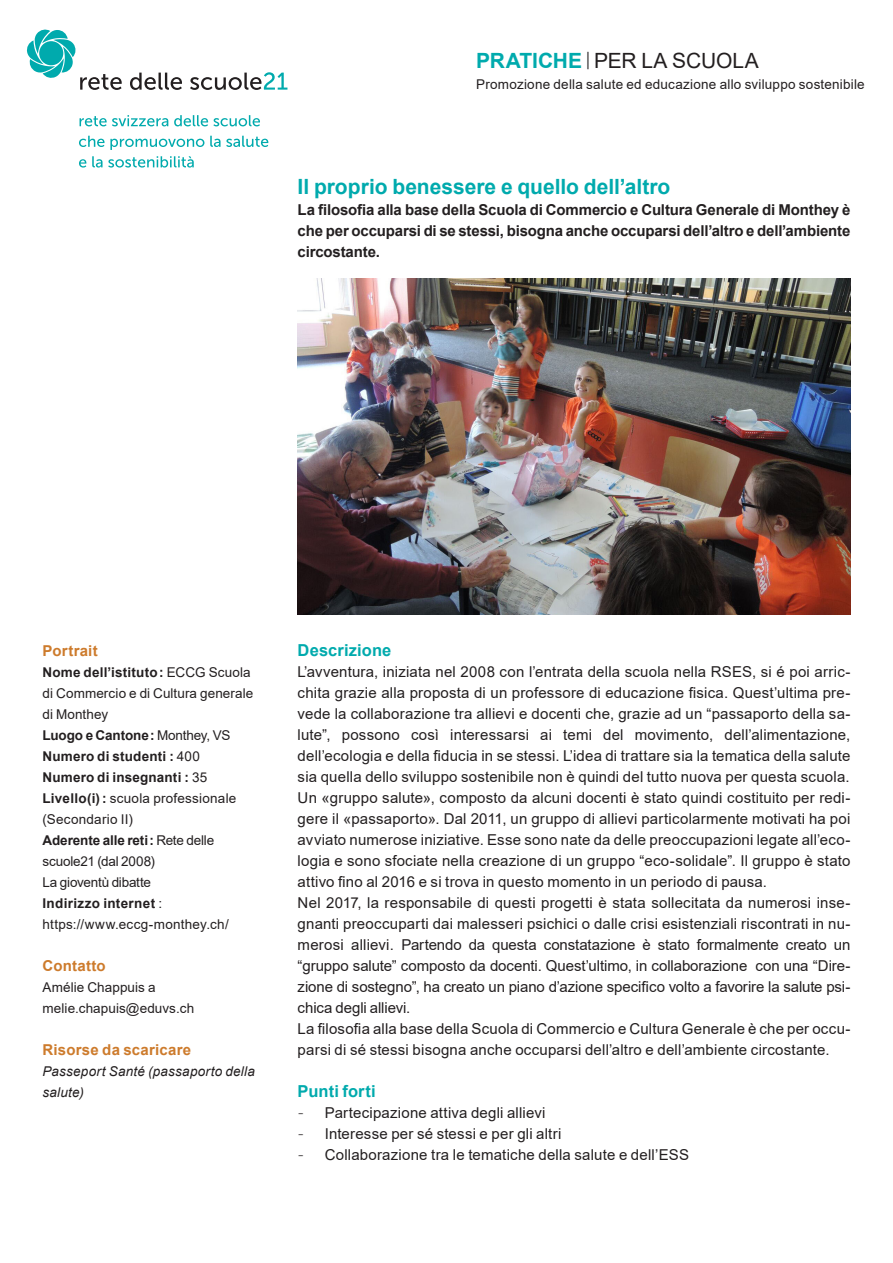
<style>
.page{position:relative;width:893px;height:1263px;background:#fff}
.page>*{position:absolute;margin:0;border:0;box-sizing:border-box;transform-origin:0 0}
._1_Untertitel_11_pt{font:700 21px "Arial";color:#00aaad}
._2_Grundschrift_9_pt{font:21px "Arial";letter-spacing:-.005em;color:#231f20}
._1_Untertitel_11_pt-2{font:700 16.5px "Arial";letter-spacing:.005em;color:#00aaad}
._2_Grundschrift_9_pt-2{font:15px/21px "Arial";letter-spacing:.01em;color:#231f20;text-align:justify}
._1_Untertitel_11_pt-3{font:700 15px/21px "Arial";letter-spacing:-.01em;color:#231f20;text-align:justify}
._1_Untertitel_11_pt-4{font:700 15px "Arial";letter-spacing:.015em;color:#cd7b2c}
._2_Grundschrift_9_pt-3{font:13.5px/21px "Arial";letter-spacing:.01em;color:#231f20}
._2_Grundschrift_9_pt-4{font:700 13.5px "Arial";letter-spacing:.015em;color:#231f20}
._2_Grundschrift_9_pt-5{font:13.5px/21px "Arial";letter-spacing:-.01em;color:#231f20}
._2_Grundschrift_9_pt-6{font:italic 13.5px/21px "Arial";letter-spacing:.015em;color:#231f20}
._2_Grundschrift_9_pt-7{font:700 13.5px "Arial";letter-spacing:-.01em;color:#231f20}
._2_Grundschrift_9_pt-8{font:13.5px "Arial";letter-spacing:-.015em;color:#231f20}
.s1{font-weight:700;color:#00aaad}
.s2{font-family:"TSTARPRO"}
.s3{font-weight:700}
.s4{font-weight:400}
</style>
<div class="page">
<svg style="left:79px;top:156px;width:115px;height:12px"></svg>
<svg style="left:79px;top:136px;width:189px;height:14px"></svg>
<svg style="left:80px;top:115px;width:180px;height:11px"></svg>
<svg style="left:26px;top:29px;width:261px;height:61px"></svg>
<img style="left:298px;top:278px;width:552px;height:336px">
<p class="_2_Grundschrift_9_pt" style="left:476px;top:46px;width:284px"><span class="s1">PRATICHE</span> <span class="s2">|</span> PER LA SCUOLA</p>
<p class="_2_Grundschrift_9_pt-3" style="left:476px;top:74px;width:390px">Promozione della salute ed educazione allo sviluppo sostenibile</p>
<p class="_1_Untertitel_11_pt" style="left:298px;top:172px;width:374px">Il proprio benessere e quello dell’altro</p>
<p class="_1_Untertitel_11_pt-3" style="left:298px;top:199px;width:554px">La filosofia alla base della Scuola di Commercio e Cultura Generale di Monthey è che per occuparsi di se stessi, bisogna anche occuparsi dell’altro e dell’ambiente circostante.</p>
<p class="_1_Untertitel_11_pt-4" style="left:43px;top:640px;width:57px">Portrait</p>
<p class="_2_Grundschrift_9_pt-3" style="left:43px;top:662px;width:212px"><span class="s3">Nome dell’istituto:</span> ECCG Scuola di Commercio e di Cultura generale di Monthey</p>
<p class="_2_Grundschrift_9_pt-7" style="left:43px;top:726px;width:190px">Luogo e Cantone: <span class="s4">Monthey, VS</span></p>
<p class="_2_Grundschrift_9_pt-4" style="left:43px;top:747px;width:159px">Numero di studenti : <span class="s4">400</span></p>
<p class="_2_Grundschrift_9_pt-4" style="left:43px;top:768px;width:166px">Numero di insegnanti : <span class="s4">35</span></p>
<p class="_2_Grundschrift_9_pt-3" style="left:43px;top:788px;width:195px"><span class="s3">Livello(i):</span> scuola professionale (Secondario II)</p>
<p class="_2_Grundschrift_9_pt-5" style="left:43px;top:830px;width:173px"><span class="s3">Aderente alle reti:</span> Rete delle scuole21 (dal 2008)</p>
<p class="_2_Grundschrift_9_pt-8" style="left:43px;top:873px;width:110px">La gioventù dibatte</p>
<p class="_2_Grundschrift_9_pt-4" style="left:43px;top:894px;width:121px">Indirizzo internet <span class="s4">:</span></p>
<p class="_2_Grundschrift_9_pt-3" style="left:43px;top:914px;width:188px">https://www.eccg-monthey.ch/</p>
<p class="_1_Untertitel_11_pt-4" style="left:43px;top:955px;width:65px">Contatto</p>
<p class="_2_Grundschrift_9_pt-3" style="left:43px;top:977px;width:115px">Amélie Chappuis a</p>
<p class="_2_Grundschrift_9_pt-3" style="left:43px;top:998px;width:153px">melie.chapuis@eduvs.ch</p>
<p class="_1_Untertitel_11_pt-4" style="left:43px;top:1039px;width:150px">Risorse da scaricare</p>
<p class="_2_Grundschrift_9_pt-6" style="left:43px;top:1061px;width:214px">Passeport Santé (passaporto della salute)</p>
<p class="_1_Untertitel_11_pt-2" style="left:298px;top:639px;width:95px">Descrizione</p>
<p class="_2_Grundschrift_9_pt-2" style="left:298px;top:661px;width:554px">L’avventura, iniziata nel 2008 con l’entrata della scuola nella RSES, si é poi arric&shy;chita grazie alla proposta di un professore di educazione fisica. Quest’ultima pre&shy;vede la collaborazione tra allievi e docenti che, grazie ad un “passaporto della sa&shy;lute”, possono così interessarsi ai temi del movimento, dell’alimentazione, dell’ecologia e della fiducia in se stessi. L’idea di trattare sia la tematica della salute sia quella dello sviluppo sostenibile non è quindi del tutto nuova per questa scuola.</p>
<p class="_2_Grundschrift_9_pt-2" style="left:298px;top:787px;width:554px">Un «gruppo salute», composto da alcuni docenti è stato quindi costituito per redi&shy;gere il «passaporto». Dal 2011, un gruppo di allievi particolarmente motivati ha poi avviato numerose iniziative. Esse sono nate da delle preoccupazioni legate all’eco&shy;logia e sono sfociate nella creazione di un gruppo “eco-solidale”. Il gruppo è stato attivo fino al 2016 e si trova in questo momento in un periodo di pausa.</p>
<p class="_2_Grundschrift_9_pt-2" style="left:298px;top:892px;width:554px">Nel 2017, la responsabile di questi progetti è stata sollecitata da numerosi inse&shy;gnanti preoccuparti dai malesseri psichici o dalle crisi esistenziali riscontrati in nu&shy;merosi allievi. Partendo da questa constatazione è stato formalmente creato un “gruppo salute” composto da docenti. Quest’ultimo, in collaborazione con una “Dire&shy;zione di sostegno”, ha creato un piano d’azione specifico volto a favorire la salute psi&shy;chica degli allievi.</p>
<p class="_2_Grundschrift_9_pt-2" style="left:298px;top:1018px;width:554px">La filosofia alla base della Scuola di Commercio e Cultura Generale è che per occu&shy;parsi di sé stessi bisogna anche occuparsi dell’altro e dell’ambiente circostante.</p>
<p class="_1_Untertitel_11_pt-2" style="left:298px;top:1080px;width:80px">Punti forti</p>
<p class="_2_Grundschrift_9_pt-2" style="left:298px;top:1102px;width:249px"><span class="s2">-</span> Partecipazione attiva degli allievi</p>
<p class="_2_Grundschrift_9_pt-2" style="left:298px;top:1123px;width:265px"><span class="s2">-</span> Interesse per sé stessi e per gli altri</p>
<p class="_2_Grundschrift_9_pt-2" style="left:298px;top:1144px;width:393px"><span class="s2">-</span> Collaborazione tra le tematiche della salute e dell’ESS</p>
</div>
